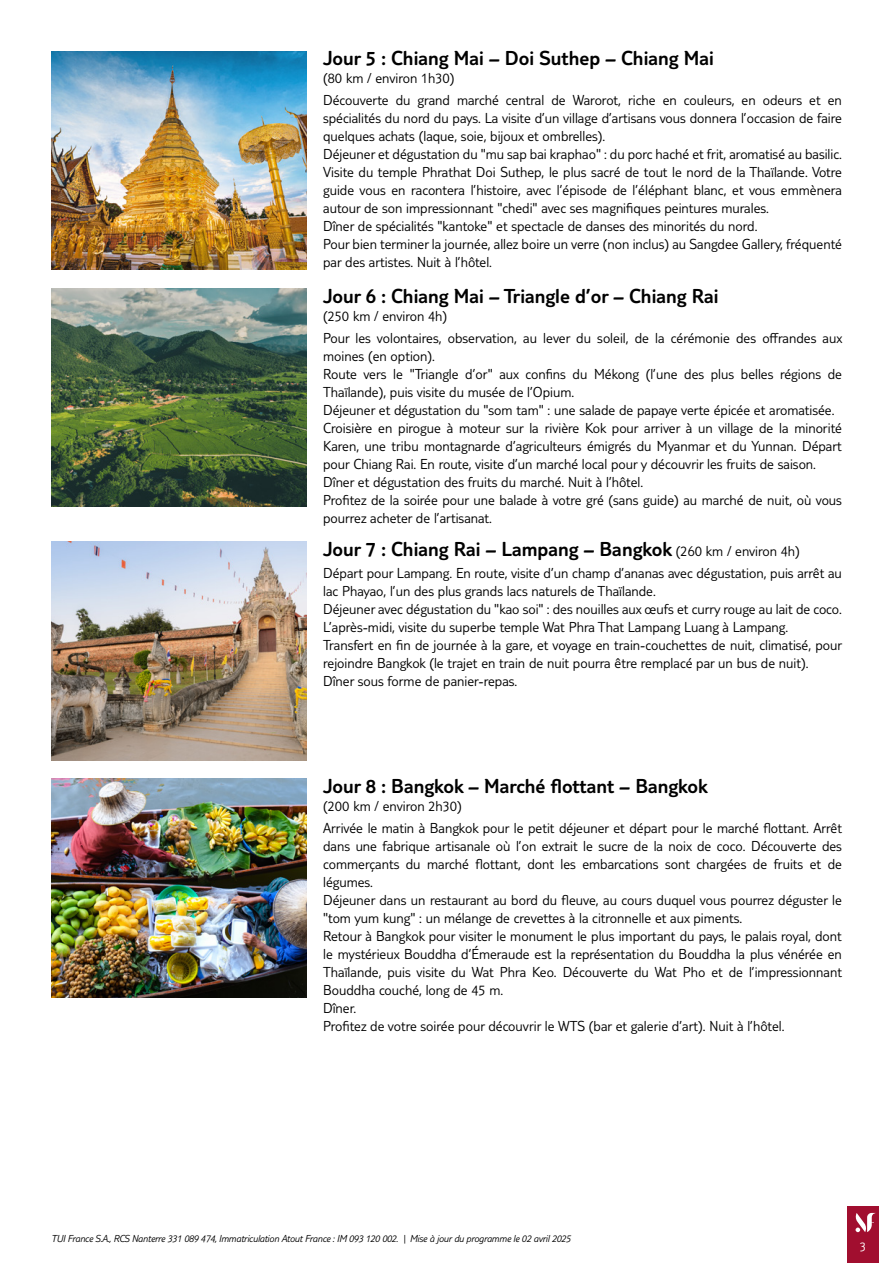
<style>
.page{position:relative;width:893px;height:1263px;background:#fff}
.page>*{position:absolute;margin:0;border:0;box-sizing:border-box;transform-origin:0 0}
.t1{font:300 21px "TUI Type";color:#000}
.t2{font:300 15px/18px "TUI Type";color:#000}
.t3{font:300 13.5px "TUI Type";color:#fff}
.t4{font:italic 300 10.5px "TUI Type";letter-spacing:-.02em;color:#000}
.s1{font-size:15px}
</style>
<div class="page">
<div style="left:847px;top:1206px;width:32px;height:57px;background:#a10e2f"></div>
<svg style="left:855px;top:1213px;width:21px;height:19px"></svg>
<img style="left:51px;top:51px;width:255px;height:219px">
<img style="left:51px;top:288px;width:255px;height:219px">
<img style="left:51px;top:541px;width:255px;height:219px">
<img style="left:51px;top:779px;width:255px;height:218px">
<h1 class="t1" style="left:323px;top:46px;width:392px">Jour 5 : Chiang Mai – Doi Suthep – Chiang Mai</h1>
<p class="t2" style="left:323px;top:67px;width:520px;line-height:22.2px">(80 km / environ 1h30)<br>Découverte du grand marché central de Warorot, riche en couleurs, en odeurs et en</p>
<p class="t2" style="left:323px;top:109px;width:520px">spécialités du nord du pays. La visite d’un village d’artisans vous donnera l’occasion de faire quelques achats (laque, soie, bijoux et ombrelles).<br>Déjeuner et dégustation du "mu sap bai kraphao" : du porc haché et frit, aromatisé au basilic.<br>Visite du temple Phrathat Doi Suthep, le plus sacré de tout le nord de la Thaïlande. Votre guide vous en racontera l’histoire, avec l’épisode de l’éléphant blanc, et vous emmènera autour de son impressionnant "chedi" avec ses magnifiques peintures murales.<br>Dîner de spécialités "kantoke" et spectacle de danses des minorités du nord.<br>Pour bien terminer la journée, allez boire un verre (non inclus) au Sangdee Gallery, fréquenté par des artistes. Nuit à l’hôtel.</p>
<h1 class="t1" style="left:323px;top:283px;width:397px">Jour 6 : Chiang Mai – Triangle d’or – Chiang Rai</h1>
<p class="t2" style="left:323px;top:304px;width:521px;line-height:22.2px">(250 km / environ 4h)<br>Pour les volontaires, observation, au lever du soleil, de la cérémonie des offrandes aux</p>
<p class="t2" style="left:323px;top:346px;width:520px">moines (en option).<br>Route vers le "Triangle d’or" aux confins du Mékong (l’une des plus belles régions de Thaïlande), puis visite du musée de l’Opium.<br>Déjeuner et dégustation du "som tam" : une salade de papaye verte épicée et aromatisée.<br>Croisière en pirogue à moteur sur la rivière Kok pour arriver à un village de la minorité Karen, une tribu montagnarde d’agriculteurs émigrés du Myanmar et du Yunnan. Départ pour Chiang Rai. En route, visite d’un marché local pour y découvrir les fruits de saison.<br>Dîner et dégustation des fruits du marché. Nuit à l’hôtel.<br>Profitez de la soirée pour une balade à votre gré (sans guide) au marché de nuit, où vous pourrez acheter de l’artisanat.</p>
<h1 class="t1" style="left:323px;top:537px;width:478px">Jour 7 : Chiang Rai – Lampang – Bangkok <span class="s1">(260 km / environ 4h)</span></h1>
<p class="t2" style="left:323px;top:564px;width:521px">Départ pour Lampang. En route, visite d’un champ d’ananas avec dégustation, puis arrêt au lac Phayao, l’un des plus grands lacs naturels de Thaïlande.<br>Déjeuner avec dégustation du "kao soi" : des nouilles aux œufs et curry rouge au lait de coco.<br>L’après-midi, visite du superbe temple Wat Phra That Lampang Luang à Lampang.<br>Transfert en fin de journée à la gare, et voyage en train-couchettes de nuit, climatisé, pour rejoindre Bangkok (le trajet en train de nuit pourra être remplacé par un bus de nuit).<br>Dîner sous forme de panier-repas.</p>
<h1 class="t1" style="left:323px;top:774px;width:386px">Jour 8 : Bangkok – Marché flottant – Bangkok</h1>
<p class="t2" style="left:323px;top:795px;width:520px;line-height:22.2px">(200 km / environ 2h30)<br>Arrivée le matin à Bangkok pour le petit déjeuner et départ pour le marché flottant. Arrêt</p>
<p class="t2" style="left:323px;top:837px;width:520px">dans une fabrique artisanale où l’on extrait le sucre de la noix de coco. Découverte des commerçants du marché flottant, dont les embarcations sont chargées de fruits et de légumes.<br>Déjeuner dans un restaurant au bord du fleuve, au cours duquel vous pourrez déguster le "tom yum kung" : un mélange de crevettes à la citronnelle et aux piments.<br>Retour à Bangkok pour visiter le monument le plus important du pays, le palais royal, dont le mystérieux Bouddha d’Émeraude est la représentation du Bouddha la plus vénérée en Thaïlande, puis visite du Wat Phra Keo. Découverte du Wat Pho et de l’impressionnant Bouddha couché, long de 45 m.<br>Dîner.<br>Profitez de votre soirée pour découvrir le WTS (bar et galerie d’art). Nuit à l’hôtel.</p>
<p class="t4" style="left:51px;top:1232px;width:521px">TUI France S.A., RCS Nanterre 331 089 474, Immatriculation Atout France : IM 093 120 002. | Mise à jour du programme le 02 avril 2025</p>
<p class="t3" style="left:860px;top:1239px;width:8px">3</p>
</div>
